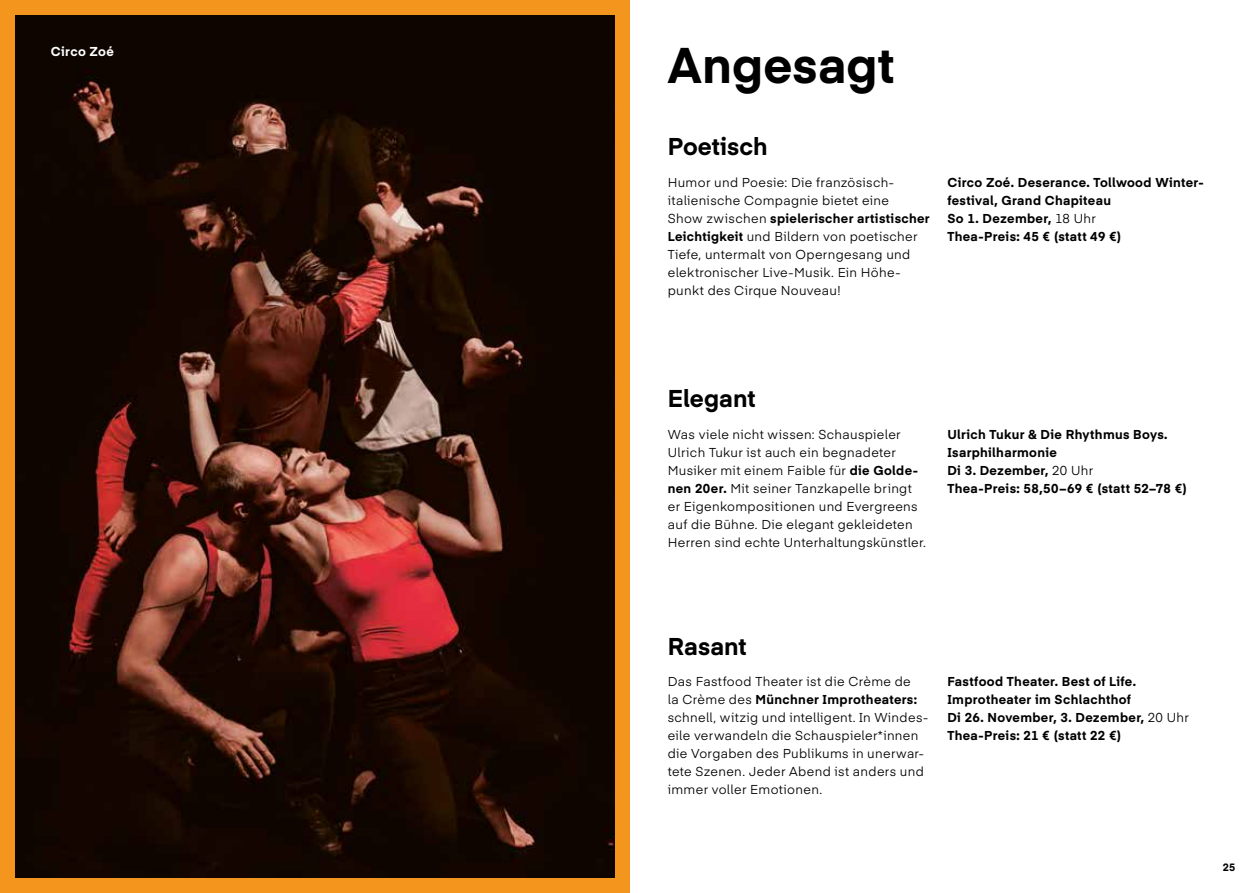
<style>
.page{position:relative;width:1259px;height:893px;background:#fff}
.page>*{position:absolute;margin:0;border:0;box-sizing:border-box;transform-origin:0 0}
.t1{font:700 49.5px "Eina 04";letter-spacing:.005em;color:#000}
.t2{font:700 24px "Eina 04";letter-spacing:.005em;color:#000}
.t3{font:12.75px/18px "Eina 04";letter-spacing:.025em;color:#000}
.t4{font:700 12.75px/18px "Eina 04";letter-spacing:.025em;color:#000}
.t5{font:700 12.75px "Eina 04";letter-spacing:.03em;color:#fff}
.t6{font:700 10.5px "Eina 04";color:#000}
.s1{font-weight:700}
.s2{font-weight:400}
</style>
<div class="page">
<img style="left:15px;top:15px;width:599px;height:863px">
<div style="left:0;top:0;width:15px;height:893px;background:#f4951d"></div>
<div style="left:10px;top:0;width:607px;height:15px;background:#f4951d"></div>
<div style="left:10px;top:878px;width:607px;height:15px;background:#f4951d"></div>
<div style="left:614px;top:0;width:15px;height:893px;background:#f4951d"></div>
<p class="t5" style="left:51px;top:42px;width:65px">Circo Zoé</p>
<h1 class="t1" style="left:668px;top:29px;width:228px">Angesagt</h1>
<h2 class="t2" style="left:668px;top:129px;width:101px">Poetisch</h2>
<p class="t3" style="left:668px;top:172px;width:263px">Humor und Poesie: Die französisch&shy;italienische Compagnie bietet eine<br>Show zwischen <span class="s1">spielerischer artistischer Leichtigkeit</span> und Bildern von poetischer Tiefe, untermalt von Operngesang und elektronischer Live-Musik. Ein Höhe&shy;punkt des Cirque Nouveau!</p>
<p class="t4" style="left:947px;top:172px;width:258px">Circo Zoé. Deserance. Tollwood Winter&shy;festival, Grand Chapiteau<br>So 1. Dezember, <span class="s2">18 Uhr<br></span>Thea-Preis: 45 € (statt 49 €)</p>
<h2 class="t2" style="left:668px;top:381px;width:89px">Elegant</h2>
<p class="t3" style="left:668px;top:424px;width:260px">Was viele nicht wissen: Schauspieler Ulrich Tukur ist auch ein begnadeter Musiker mit einem Faible für <span class="s1">die Golde&shy;nen 20er.</span> Mit seiner Tanzkapelle bringt er Eigenkompositionen und Evergreens auf die Bühne. Die elegant gekleideten Herren sind echte Unterhaltungskünstler.</p>
<p class="t4" style="left:947px;top:424px;width:241px">Ulrich Tukur &amp; Die Rhythmus Boys.<br>Isarphilharmonie<br>Di 3. Dezember, <span class="s2">20 Uhr<br></span>Thea-Preis: 58,50–69 € (statt 52–78 €)</p>
<h2 class="t2" style="left:668px;top:628px;width:80px">Rasant</h2>
<p class="t3" style="left:668px;top:672px;width:262px">Das Fastfood Theater ist die Crème de<br>la Crème des <span class="s1">Münchner Improtheaters: </span>schnell, witzig und intelligent. In Windes&shy;eile verwandeln die Schauspieler*innen die Vorgaben des Publikums in unerwar&shy;tete Szenen. Jeder Abend ist anders und immer voller Emotionen.</p>
<p class="t4" style="left:947px;top:672px;width:243px">Fastfood Theater. Best of Life.<br>Improtheater im Schlachthof<br>Di 26. November, 3. Dezember, <span class="s2">20 Uhr<br></span>Thea-Preis: 21 € (statt 22 €)</p>
<p class="t6" style="left:1222px;top:860px;width:14px">25</p>
</div>
